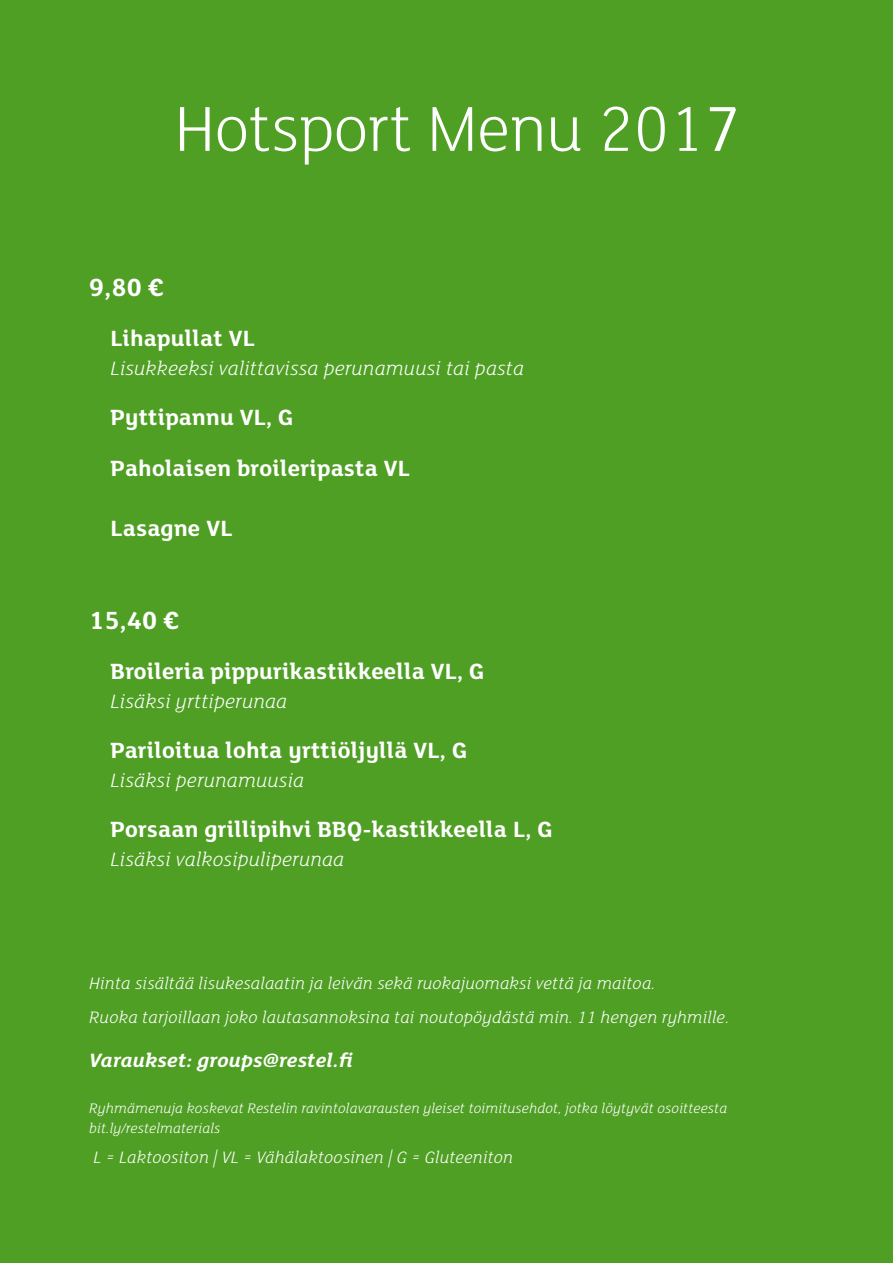
<style>
.page{position:relative;width:893px;height:1263px;background:#509f25}
.page>*{position:absolute;margin:0;border:0;box-sizing:border-box;transform-origin:0 0}
.t1{font:300 69px "FS Lola";letter-spacing:-.01em;color:#fff}
.t2{font:700 27px "FS Lola";color:#fff}
.t3{font:700 24px/50.6px "FS Lola";letter-spacing:.01em;color:#fff}
.t4{font:italic 300 21px "FS Lola";letter-spacing:.01em;color:#fff}
.t5{font:italic 700 21px "FS Lola";letter-spacing:.01em;color:#fff}
.t6{font:italic 300 18px/33.8px "FS Lola";letter-spacing:.01em;color:#fff}
.t7{font:italic 300 15px/19.8px "FS Lola";letter-spacing:.01em;color:#fff}
.s1{font-weight:400}
</style>
<div class="page">
<h1 class="t1" style="left:174px;top:84px;width:568px">Hotsport Menu 201<span class="s1">7</span></h1>
<h2 class="t2" style="left:89px;top:268px;width:76px">9,80 €</h2>
<h3 class="t3" style="left:111px;top:312px;width:146px">Lihapullat VL</h3>
<p class="t4" style="left:111px;top:354px;width:415px">Lisukkeeksi valittavissa perunamuusi tai pasta</p>
<h3 class="t3" style="left:111px;top:391px;width:301px">Pyttipannu VL, G<br>Paholaisen broileripasta VL</h3>
<h3 class="t3" style="left:111px;top:501px;width:123px">Lasagne VL</h3>
<h2 class="t2" style="left:89px;top:601px;width:91px">15,40 €</h2>
<h3 class="t3" style="left:111px;top:645px;width:375px">Broileria pippurikastikkeella VL, G</h3>
<p class="t4" style="left:111px;top:687px;width:178px">Lisäksi yrttiperunaa</p>
<h3 class="t3" style="left:111px;top:724px;width:358px">Pariloitua lohta yrttiöljyllä VL, G</h3>
<p class="t4" style="left:111px;top:766px;width:195px">Lisäksi perunamuusia</p>
<h3 class="t3" style="left:111px;top:803px;width:443px">Porsaan grillipihvi BBQ-kastikkeella L, G</h3>
<p class="t4" style="left:111px;top:845px;width:235px">Lisäksi valkosipuliperunaa</p>
<p class="t6" style="left:89px;top:965px;width:642px">Hinta sisältää lisukesalaatin ja leivän sekä ruokajuomaksi vettä ja maitoa.<br>Ruoka tarjoillaan joko lautasannoksina tai noutopöydästä min. 11 hengen ryhmille.</p>
<p class="t5" style="left:89px;top:1046px;width:265px">Varaukset: groups@restel.fi</p>
<p class="t7" style="left:89px;top:1098px;width:639px">Ryhmämenuja koskevat Restelin ravintolavarausten yleiset toimitusehdot, jotka löytyvät osoitteesta bit.ly/restelmaterials</p>
<p class="t6" style="left:94px;top:1140px;width:421px">L = Laktoositon | VL = Vähälaktoosinen | G = Gluteeniton</p>
</div>
